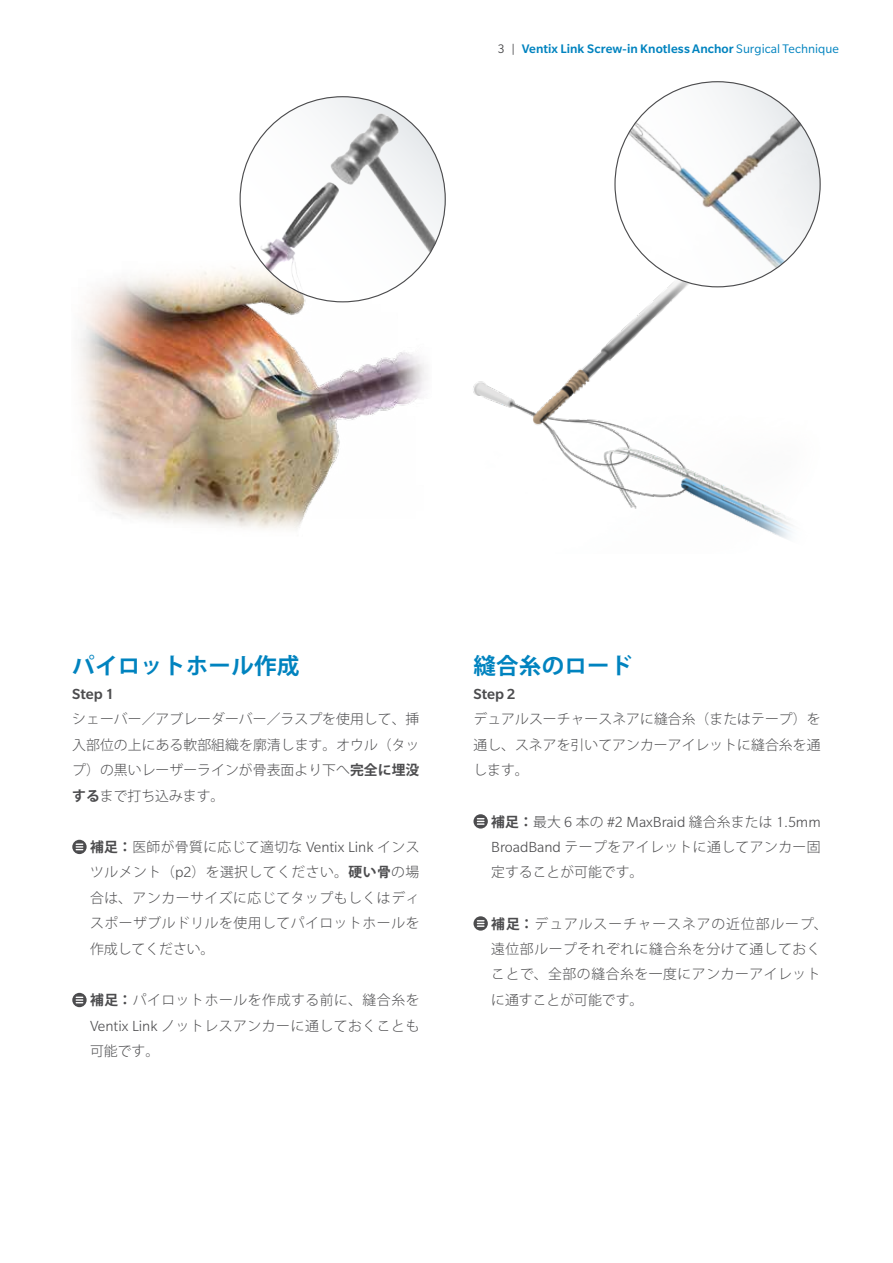
<style>
.page{position:relative;width:893px;height:1263px;background:#fff}
.page>*{position:absolute;margin:0;border:0;box-sizing:border-box;transform-origin:0 0}
.t1{font:700 22.5px "Koz Go Pro";letter-spacing:.01em;color:#0083bf}
.t2{font:300 15.9px "Slate Pro";color:#4c4c4e}
.t3{font:500 15.9px "Slate Pro";color:#4c4c4e}
.t4{font:300 13.8px/25.5px "Koz Go Pro";letter-spacing:.04em;color:#4c4c4e;text-align:justify}
.t5{font:500 13.5px "Slate Pro";letter-spacing:.005em;color:#0083bf}
.s1{font-weight:400;color:#4c4c4e}
.s2{font-weight:400}
.s3{font-weight:700}
.s4{font-family:"Slate Pro";font-size:15.9px}
.s5{font-family:"Koz Go Pro";font-weight:700;font-size:13.8px}
.s6{font-family:"Koz Go Pro";font-size:13.8px}
</style>
<div class="page">
<img style="left:78px;top:267px;width:349px;height:263px">
<svg style="left:240px;top:97px;width:205px;height:205px"></svg>
<img style="left:240px;top:97px;width:205px;height:205px;border-radius:103px">
<img style="left:473px;top:287px;width:318px;height:252px">
<svg style="left:615px;top:82px;width:205px;height:205px"></svg>
<img style="left:615px;top:82px;width:205px;height:205px;border-radius:103px">
<svg style="left:72px;top:840px;width:15px;height:14px"></svg>
<svg style="left:76px;top:843px;width:7px;height:7px"></svg>
<svg style="left:72px;top:993px;width:15px;height:14px"></svg>
<svg style="left:76px;top:997px;width:7px;height:6px"></svg>
<svg style="left:473px;top:814px;width:15px;height:14px"></svg>
<svg style="left:477px;top:818px;width:7px;height:7px"></svg>
<svg style="left:473px;top:916px;width:15px;height:15px"></svg>
<svg style="left:477px;top:920px;width:7px;height:7px"></svg>
<p class="t5" style="left:498px;top:42px;width:343px"><span class="s1">3 |</span> Ventix Link Screw-in Knotless Anchor <span class="s2">Surgical Technique</span></p>
<h1 class="t1" style="left:72px;top:651px;width:229px">パイロットホール作成</h1>
<h1 class="t1" style="left:473px;top:651px;width:160px">縫合糸のロード</h1>
<p class="t3" style="left:72px;top:685px;width:44px">Step 1</p>
<p class="t4" style="left:72px;top:707px;width:349px">シェーバー／アブレーダーバー／ラスプを使用して、挿入部位の上にある軟部組織を廓清します。オウル（タップ）の黒いレーザーラインが骨表面より下へ<span class="s3">完全に埋没する</span>まで打ち込みます。</p>
<p class="t4" style="left:90px;top:834px;width:331px"><span class="s3">補足：</span>医師が骨質に応じて適切な <span class="s4">Ventix Link</span> インスツルメント（<span class="s4">p2</span>）を選択してください。<span class="s3">硬い骨</span>の場合は、アンカーサイズに応じてタップもしくはディスポーザブルドリルを使用してパイロットホールを作成してください。</p>
<p class="t4" style="left:90px;top:988px;width:331px"><span class="s3">補足：</span>パイロットホールを作成する前に、縫合糸を<span class="s4">Ventix Link</span> ノットレスアンカーに通しておくことも可能です。</p>
<p class="t3" style="left:473px;top:685px;width:44px">Step 2</p>
<p class="t4" style="left:473px;top:707px;width:349px">デュアルスーチャースネアに縫合糸（またはテープ）を通し、スネアを引いてアンカーアイレットに縫合糸を通します。</p>
<p class="t2" style="left:491px;top:813px;width:331px"><span class="s5">補足：</span><span class="s6">最大</span> 6 <span class="s6">本の</span> #2 MaxBraid <span class="s6">縫合糸または</span> 1.5mm</p>
<p class="t4" style="left:491px;top:834px;width:331px"><span class="s4">BroadBand</span> テープをアイレットに通してアンカー固定することが可能です。</p>
<p class="t4" style="left:491px;top:911px;width:338px;text-align:left"><span class="s3">補足：</span>デュアルスーチャースネアの近位部ループ、遠位部ループそれぞれに縫合糸を分けて通しておくことで、全部の縫合糸を一度にアンカーアイレットに通すことが可能です。</p>
</div>
